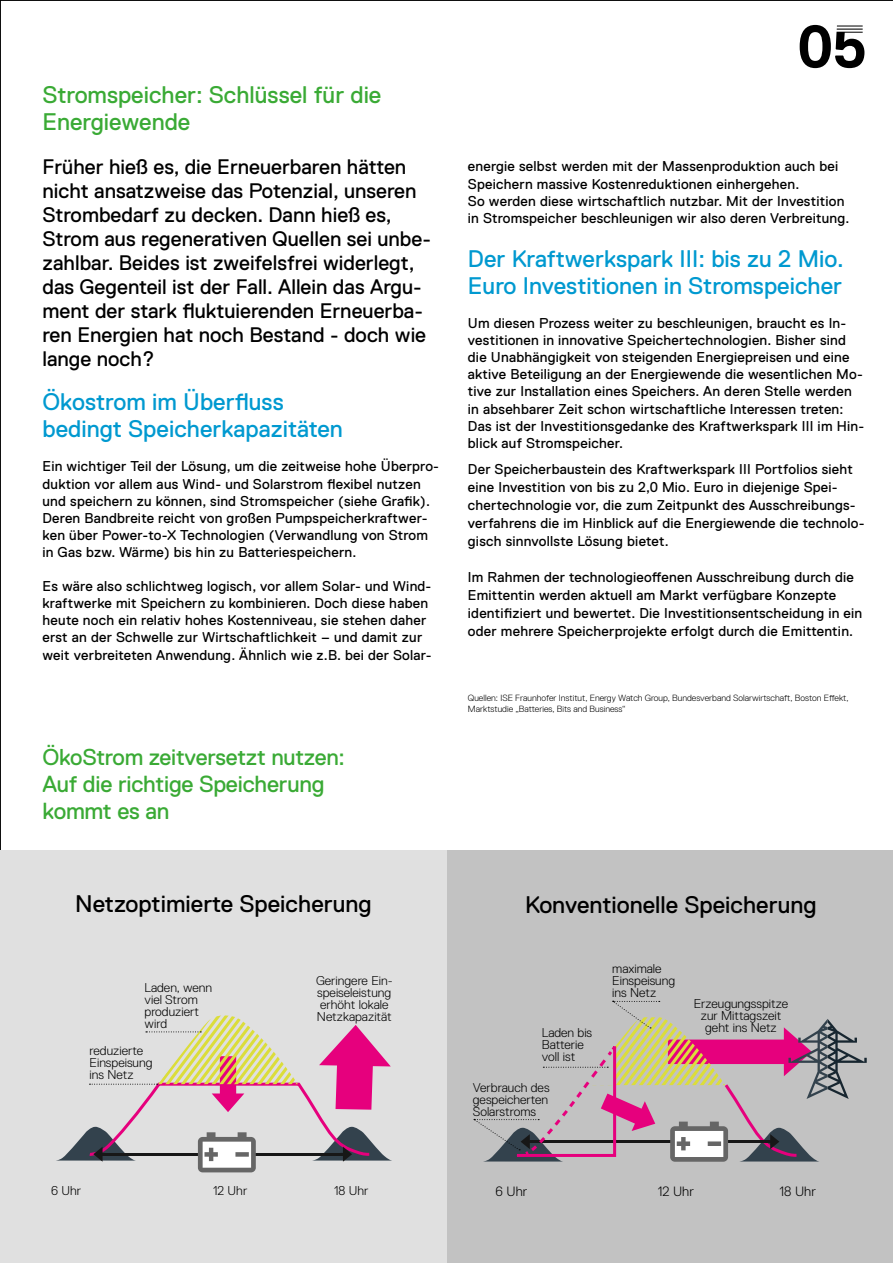
<style>
.page{position:relative;width:893px;height:1263px;background:#fff}
.page>*{position:absolute;margin:0;border:0;box-sizing:border-box;transform-origin:0 0}
.t1{font:60px "Green City Replica";color:#000}
.t2{font:24px/27px "Replica Std";color:#0099d0}
.t3{font:24px "Replica Std";color:#000}
.t4{font:24px/27px "Replica Std";color:#3aaa35}
.t5{font:23.25px/27px "Replica Std";letter-spacing:-.01em;color:#3aaa35}
.t6{font:22.95px "Replica Std";letter-spacing:-.01em;color:#3aaa35}
.t7{font:21px/24px "Replica Std";color:#000}
.t8{font:14.25px/17.1px "Replica Std";letter-spacing:.015em;color:#000}
.t9{font:300 13.5px "Replica Std";color:#000}
.t10{font:300 12.75px/12px "Replica Std";color:#000}
.t11{font:300 9px/10.8px "Replica Std";color:#000}
</style>
<div class="page">
<div style="left:446px;top:851px;width:447px;height:412px;background:#c2c2c2"></div>
<div style="left:0;top:851px;width:446px;height:412px;background:#e0e0e0"></div>
<svg style="left:56px;top:1015px;width:336px;height:157px"></svg>
<svg style="left:474px;top:1001px;width:393px;height:161px"></svg>
<h2 class="t4" style="left:43px;top:81px;width:340px">Stromspeicher: Schlüssel für die<br>Energiewende</h2>
<p class="t7" style="left:43px;top:155px;width:390px">Früher hieß es, die Erneuerbaren hätten nicht ansatzweise das Potenzial, unseren Strombedarf zu decken. Dann hieß es, Strom aus regenerativen Quellen sei unbe&shy;zahlbar. Beides ist zweifelsfrei widerlegt, das Gegenteil ist der Fall. Allein das Argu&shy;ment der stark fluktuierenden Erneuerba&shy;ren Energien hat noch Bestand - doch wie lange noch?</p>
<h2 class="t2" style="left:43px;top:389px;width:302px">Ökostrom im Überfluss bedingt Speicherkapazitäten</h2>
<p class="t8" style="left:43px;top:458px;width:398px">Ein wichtiger Teil der Lösung, um die zeitweise hohe Überpro&shy;duktion vor allem aus Wind- und Solarstrom flexibel nutzen und speichern zu können, sind Stromspeicher (siehe Grafik).<br>Deren Bandbreite reicht von großen Pumpspeicherkraftwer&shy;ken über Power-to-X Technologien (Verwandlung von Strom in Gas bzw. Wärme) bis hin zu Batteriespeichern.</p>
<p class="t8" style="left:43px;top:578px;width:391px">Es wäre also schlichtweg logisch, vor allem Solar- und Wind&shy;kraftwerke mit Speichern zu kombinieren. Doch diese haben heute noch ein relativ hohes Kostenniveau, sie stehen daher erst an der Schwelle zur Wirtschaftlichkeit – und damit zur weit verbreiteten Anwendung. Ähnlich wie z.B. bei der Solar-</p>
<h3 class="t6" style="left:43px;top:744px;width:304px">ÖkoStrom zeitversetzt nutzen:</h3>
<h3 class="t5" style="left:43px;top:771px;width:284px">Auf die richtige Speicherung kommt es an</h3>
<h1 class="t1" style="left:797px;top:14px;width:72px">05</h1>
<p class="t8" style="left:468px;top:158px;width:383px">energie selbst werden mit der Massenproduktion auch bei Speichern massive Kostenreduktionen einhergehen.<br>So werden diese wirtschaftlich nutzbar. Mit der Investition in Stromspeicher beschleunigen wir also deren Verbreitung.</p>
<h2 class="t2" style="left:468px;top:245px;width:377px">Der Kraftwerkspark III: bis zu 2 Mio.<br>Euro Investitionen in Stromspeicher</h2>
<p class="t8" style="left:468px;top:315px;width:398px">Um diesen Prozess weiter zu beschleunigen, braucht es In&shy;vestitionen in innovative Speichertechnologien. Bisher sind die Unabhängigkeit von steigenden Energiepreisen und eine aktive Beteiligung an der Energiewende die wesentlichen Mo&shy;tive zur Installation eines Speichers. An deren Stelle werden in absehbarer Zeit schon wirtschaftliche Interessen treten:<br>Das ist der Investitionsgedanke des Kraftwerkspark III im Hin&shy;blick auf Stromspeicher.</p>
<p class="t8" style="left:468px;top:460px;width:398px;line-height:18px">Der Speicherbaustein des Kraftwerkspark III Portfolios sieht eine Investition von bis zu 2,0 Mio. Euro in diejenige Spei&shy;chertechnologie vor, die zum Zeitpunkt des Ausschreibungs&shy;verfahrens die im Hinblick auf die Energiewende die technolo&shy;gisch sinnvollste Lösung bietet.</p>
<p class="t8" style="left:468px;top:568px;width:396px;line-height:18px">Im Rahmen der technologieoffenen Ausschreibung durch die Emittentin werden aktuell am Markt verfügbare Konzepte identifiziert und bewertet. Die Investitionsentscheidung in ein oder mehrere Speicherprojekte erfolgt durch die Emittentin.</p>
<p class="t11" style="left:468px;top:692px;width:382px">Quellen: ISE Fraunhofer Institut, Energy Watch Group, Bundesverband Solarwirtschaft, Boston Effekt,<br>Marktstudie „Batteries, Bits and Business“</p>
<h2 class="t3" style="left:75px;top:891px;width:298px">Netzoptimierte Speicherung</h2>
<h2 class="t3" style="left:525px;top:891px;width:293px">Konventionelle Speicherung</h2>
<p class="t10" style="left:145px;top:982px;width:69px">Laden, wenn viel Strom produziert wird</p>
<p class="t10" style="left:316px;top:974px;width:78px">Geringere Ein&shy;speiseleistung erhöht lokale<br>Netzkapazität</p>
<p class="t10" style="left:90px;top:1045px;width:64px">reduzierte<br>Einspeisung ins Netz</p>
<p class="t10" style="left:51px;top:1185px;width:32px">6 Uhr</p>
<p class="t10" style="left:213px;top:1185px;width:36px">12 Uhr</p>
<p class="t10" style="left:334px;top:1185px;width:36px">18 Uhr</p>
<p class="t10" style="left:542px;top:1026px;width:52px">Laden bis<br>Batterie voll ist</p>
<p class="t10" style="left:473px;top:1081px;width:78px;text-align:justify">Verbrauch des gespeicherten Solarstroms</p>
<p class="t10" style="left:612px;top:963px;width:64px">maximale<br>Einspeisung ins Netz</p>
<p class="t10" style="left:694px;top:997px;width:96px;text-align:center">Erzeugungsspitze zur Mittagszeit geht ins Netz</p>
<p class="t9" style="left:496px;top:1184px;width:33px">6 Uhr</p>
<p class="t9" style="left:658px;top:1184px;width:38px">12 Uhr</p>
<p class="t9" style="left:780px;top:1184px;width:38px">18 Uhr</p>
</div>
